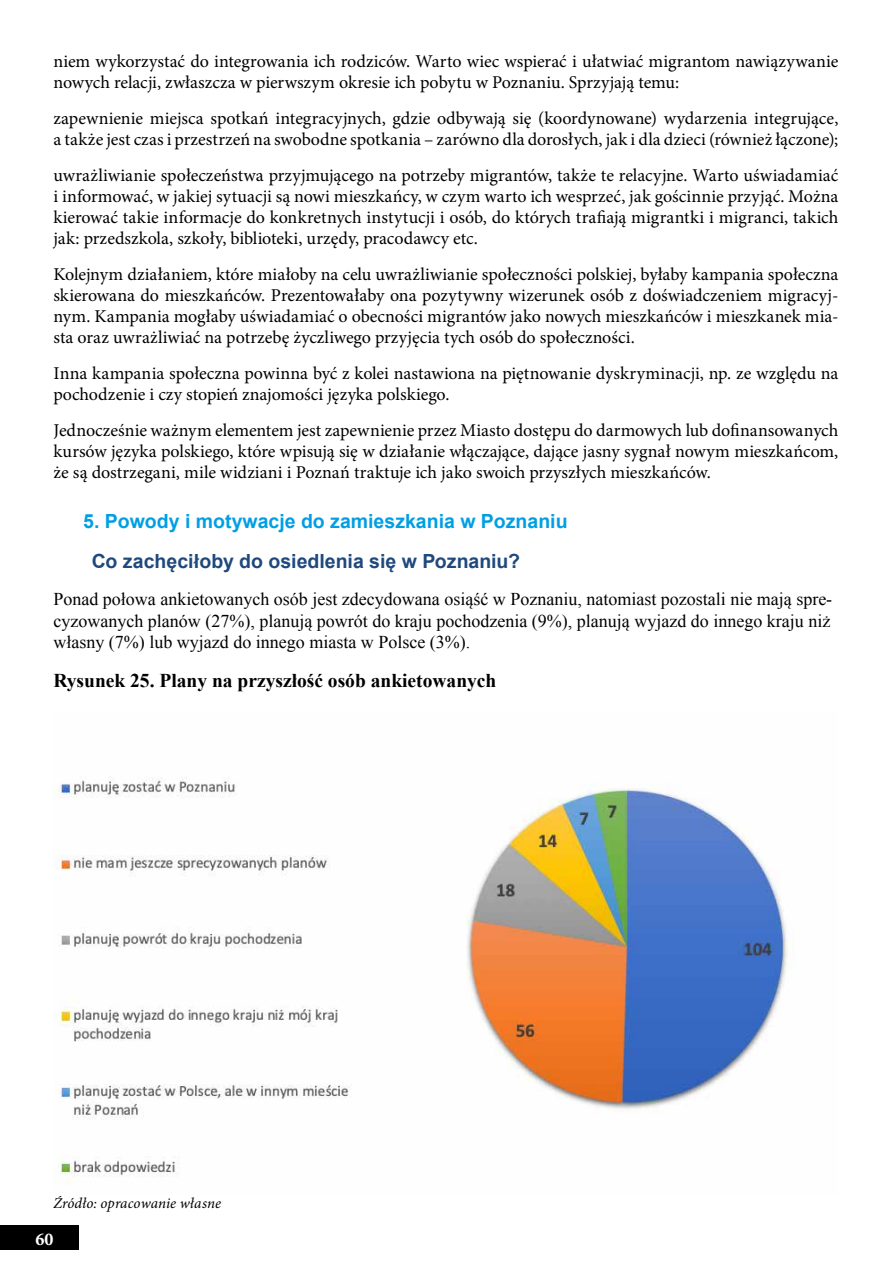
<style>
.page{position:relative;width:893px;height:1263px;background:#fff}
.page>*{position:absolute;margin:0;border:0;box-sizing:border-box;transform-origin:0 0}
.t1{font:700 19.5px "Times New Roman";color:#000}
.t2{font:700 19.5px "Arial";color:#009fe3}
.t3{font:700 19.5px "Arial";color:#1f497d}
.t4{font:18px/21px "Minion Pro";color:#000}
.t5{font:18px/21.6px "Times New Roman";color:#000;text-align:justify}
.t6{font:700 18px "Minion Pro";color:#fff}
.t7{font:italic 15px "Minion Pro";letter-spacing:.005em;color:#000}
</style>
<div class="page">
<div style="left:0;top:1226px;width:79px;height:24px;background:#000"></div>
<img style="left:53px;top:777px;width:740px;height:406px">
<p class="t4" style="left:53px;top:51px;width:786px">niem wykorzystać do integrowania ich rodziców. Warto wiec wspierać i ułatwiać migrantom nawiązywanie nowych relacji, zwłaszcza w pierwszym okresie ich pobytu w Poznaniu. Sprzyjają temu:</p>
<p class="t4" style="left:53px;top:108px;width:786px">zapewnienie miejsca spotkań integracyjnych, gdzie odbywają się (koordynowane) wydarzenia integrujące, a także jest czas i przestrzeń na swobodne spotkania – zarówno dla dorosłych, jak i dla dzieci (również łączone);</p>
<p class="t4" style="left:53px;top:165px;width:786px;text-align:justify">uwrażliwianie społeczeństwa przyjmującego na potrzeby migrantów, także te relacyjne. Warto uświadamiać i informować, w jakiej sytuacji są nowi mieszkańcy, w czym warto ich wesprzeć, jak gościnnie przyjąć. Można kierować takie informacje do konkretnych instytucji i osób, do których trafiają migrantki i migranci, takich jak: przedszkola, szkoły, biblioteki, urzędy, pracodawcy etc.</p>
<p class="t4" style="left:53px;top:264px;width:786px;text-align:justify">Kolejnym działaniem, które miałoby na celu uwrażliwianie społeczności polskiej, byłaby kampania społeczna skierowana do mieszkańców. Prezentowałaby ona pozytywny wizerunek osób z doświadczeniem migracyj&shy;nym. Kampania mogłaby uświadamiać o obecności migrantów jako nowych mieszkańców i mieszkanek mia&shy;sta oraz uwrażliwiać na potrzebę życzliwego przyjęcia tych osób do społeczności.</p>
<p class="t4" style="left:53px;top:363px;width:786px">Inna kampania społeczna powinna być z kolei nastawiona na piętnowanie dyskryminacji, np. ze względu na pochodzenie i czy stopień znajomości języka polskiego.</p>
<p class="t4" style="left:53px;top:420px;width:786px;text-align:justify">Jednocześnie ważnym elementem jest zapewnienie przez Miasto dostępu do darmowych lub dofinansowanych kursów języka polskiego, które wpisują się w działanie włączające, dające jasny sygnał nowym mieszkańcom, że są dostrzegani, mile widziani i Poznań traktuje ich jako swoich przyszłych mieszkańców.</p>
<p class="t2" style="left:83px;top:508px;width:486px">5. Powody i motywacje do zamieszkania w Poznaniu</p>
<p class="t3" style="left:92px;top:548px;width:430px">Co zachęciłoby do osiedlenia się w Poznaniu?</p>
<p class="t5" style="left:53px;top:588px;width:780px">Ponad połowa ankietowanych osób jest zdecydowana osiąść w Poznaniu, natomiast pozostali nie mają spre&shy;cyzowanych planów (27%), planują powrót do kraju pochodzenia (9%), planują wyjazd do innego kraju niż własny (7%) lub wyjazd do innego miasta w Polsce (3%).</p>
<p class="t1" style="left:53px;top:667px;width:444px">Rysunek 25. Plany na przyszłość osób ankietowanych</p>
<p class="t7" style="left:53px;top:1193px;width:169px">Źródło: opracowanie własne</p>
<p class="t6" style="left:35px;top:1226px;width:19px">60</p>
</div>
